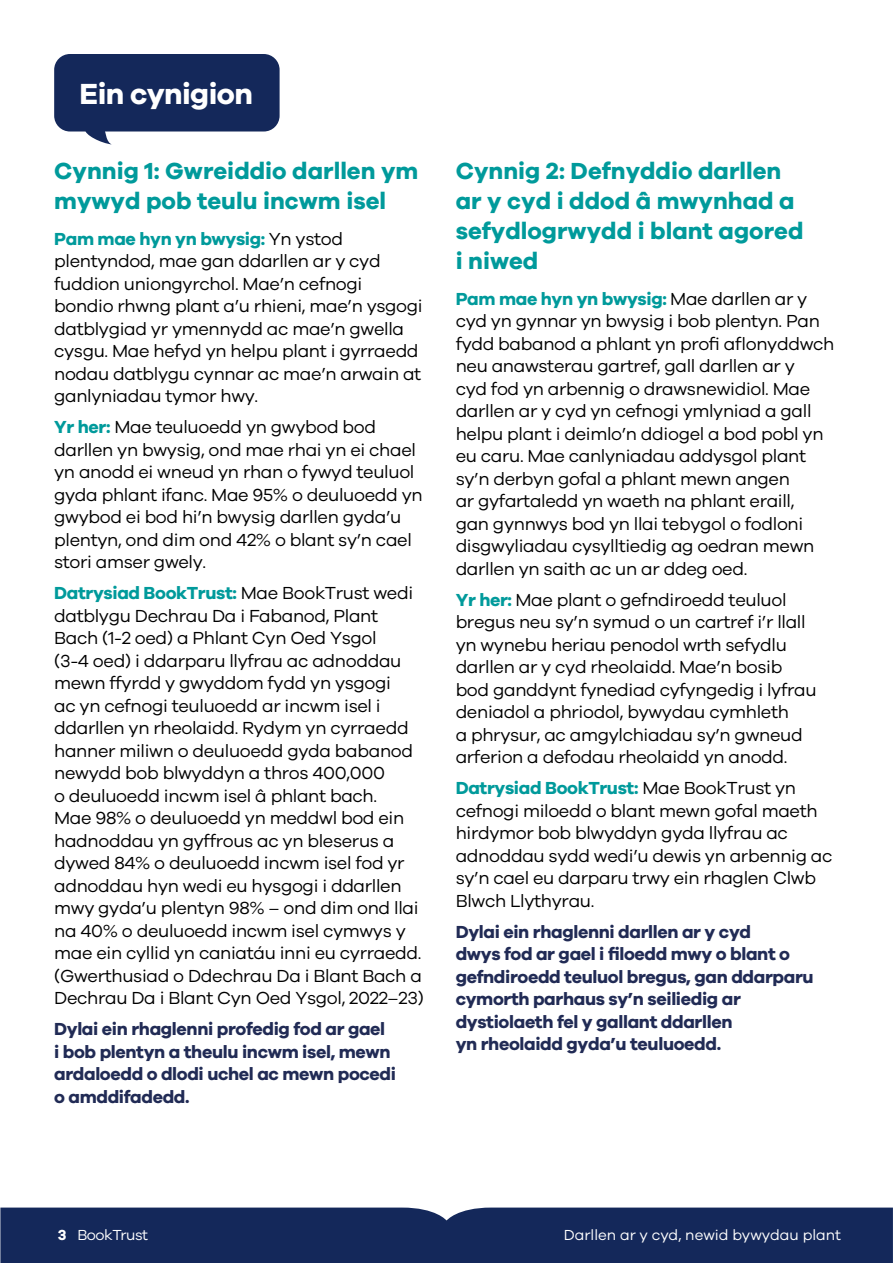
<style>
.page{position:relative;width:893px;height:1263px;background:#fff}
.page>*{position:absolute;margin:0;border:0;box-sizing:border-box;transform-origin:0 0}
.t1{font:700 30px "Galano Grotesque";letter-spacing:-.02em;color:#fff}
.t2{font:700 24px/30px "Galano Grotesque";color:#009a9b}
.t3{font:18px/22.5px "Galano Grotesque";letter-spacing:-.02em;color:#000}
.t4{font:700 18px/22.5px "Galano Grotesque";letter-spacing:-.02em;color:#212b55}
.t5{font:15px "Galano Grotesque";color:#fff}
.t6{font:15px "Galano Grotesque";letter-spacing:-.03em;color:#fff}
.s1{font-weight:700;color:#009a9b}
.s2{font-weight:700}
</style>
<div class="page">
<div style="left:0;top:1207px;width:893px;height:56px;background:#14285a"></div>
<div style="left:54px;top:54px;width:226px;height:77px;background:#14285a;border-radius:16px"></div>
<svg style="left:84px;top:131px;width:28px;height:13px"></svg>
<h1 class="t1" style="left:80px;top:75px;width:175px">Ein cynigion</h1>
<h2 class="t2" style="left:54px;top:155px;width:366px">Cynnig 1: Gwreiddio darllen ym mywyd pob teulu incwm isel</h2>
<p class="t3" style="left:54px;top:227px;width:370px"><span class="s1">Pam mae hyn yn bwysig:</span> Yn ystod plentyndod, mae gan ddarllen ar y cyd fuddion uniongyrchol. Mae’n cefnogi bondio rhwng plant a’u rhieni, mae’n ysgogi datblygiad yr ymennydd ac mae’n gwella cysgu. Mae hefyd yn helpu plant i gyrraedd nodau datblygu cynnar ac mae’n arwain at ganlyniadau tymor hwy.</p>
<p class="t3" style="left:54px;top:415px;width:370px"><span class="s1">Yr her:</span> Mae teuluoedd yn gwybod bod darllen yn bwysig, ond mae rhai yn ei chael yn anodd ei wneud yn rhan o fywyd teuluol gyda phlant ifanc. Mae 95% o deuluoedd yn gwybod ei bod hi’n bwysig darllen gyda’u plentyn, ond dim ond 42% o blant sy’n cael stori amser gwely.</p>
<p class="t3" style="left:54px;top:581px;width:371px"><span class="s1">Datrysiad BookTrust:</span> Mae BookTrust wedi datblygu Dechrau Da i Fabanod, Plant Bach (1-2 oed) a Phlant Cyn Oed Ysgol<br>(3-4 oed) i ddarparu llyfrau ac adnoddau mewn ffyrdd y gwyddom fydd yn ysgogi<br>ac yn cefnogi teuluoedd ar incwm isel i ddarllen yn rheolaidd. Rydym yn cyrraedd hanner miliwn o deuluoedd gyda babanod newydd bob blwyddyn a thros 400,000<br>o deuluoedd incwm isel â phlant bach.<br>Mae 98% o deuluoedd yn meddwl bod ein hadnoddau yn gyffrous ac yn bleserus a dywed 84% o deuluoedd incwm isel fod yr adnoddau hyn wedi eu hysgogi i ddarllen mwy gyda’u plentyn 98% – ond dim ond llai na 40% o deuluoedd incwm isel cymwys y mae ein cyllid yn caniatáu inni eu cyrraedd. (Gwerthusiad o Ddechrau Da i Blant Bach a Dechrau Da i Blant Cyn Oed Ysgol, 2022–23)</p>
<p class="t4" style="left:54px;top:1017px;width:343px">Dylai ein rhaglenni profedig fod ar gael<br>i bob plentyn a theulu incwm isel, mewn ardaloedd o dlodi uchel ac mewn pocedi o amddifadedd.</p>
<h2 class="t2" style="left:456px;top:155px;width:349px">Cynnig 2: Defnyddio darllen ar y cyd i ddod â mwynhad a sefydlogrwydd i blant agored i niwed</h2>
<p class="t3" style="left:456px;top:287px;width:380px"><span class="s1">Pam mae hyn yn bwysig:</span> Mae darllen ar y cyd yn gynnar yn bwysig i bob plentyn. Pan fydd babanod a phlant yn profi aflonyddwch neu anawsterau gartref, gall darllen ar y<br>cyd fod yn arbennig o drawsnewidiol. Mae darllen ar y cyd yn cefnogi ymlyniad a gall helpu plant i deimlo’n ddiogel a bod pobl yn eu caru. Mae canlyniadau addysgol plant sy’n derbyn gofal a phlant mewn angen<br>ar gyfartaledd yn waeth na phlant eraill,<br>gan gynnwys bod yn llai tebygol o fodloni disgwyliadau cysylltiedig ag oedran mewn darllen yn saith ac un ar ddeg oed.</p>
<p class="t3" style="left:456px;top:588px;width:362px"><span class="s1">Yr her:</span> Mae plant o gefndiroedd teuluol bregus neu sy’n symud o un cartref i’r llall yn wynebu heriau penodol wrth sefydlu darllen ar y cyd rheolaidd. Mae’n bosib bod ganddynt fynediad cyfyngedig i lyfrau deniadol a phriodol, bywydau cymhleth<br>a phrysur, ac amgylchiadau sy’n gwneud arferion a defodau rheolaidd yn anodd.</p>
<p class="t3" style="left:456px;top:776px;width:378px"><span class="s1">Datrysiad BookTrust:</span> Mae BookTrust yn cefnogi miloedd o blant mewn gofal maeth hirdymor bob blwyddyn gyda llyfrau ac adnoddau sydd wedi’u dewis yn arbennig ac sy’n cael eu darparu trwy ein rhaglen Clwb Blwch Llythyrau.</p>
<p class="t4" style="left:456px;top:920px;width:359px">Dylai ein rhaglenni darllen ar y cyd<br>dwys fod ar gael i filoedd mwy o blant o gefndiroedd teuluol bregus, gan ddarparu cymorth parhaus sy’n seiliedig ar dystiolaeth fel y gallant ddarllen<br>yn rheolaidd gyda’u teuluoedd.</p>
<p class="t6" style="left:58px;top:1225px;width:92px"><span class="s2">3</span> BookTrust</p>
<p class="t5" style="left:564px;top:1225px;width:279px">Darllen ar y cyd, newid bywydau plant</p>
</div>
